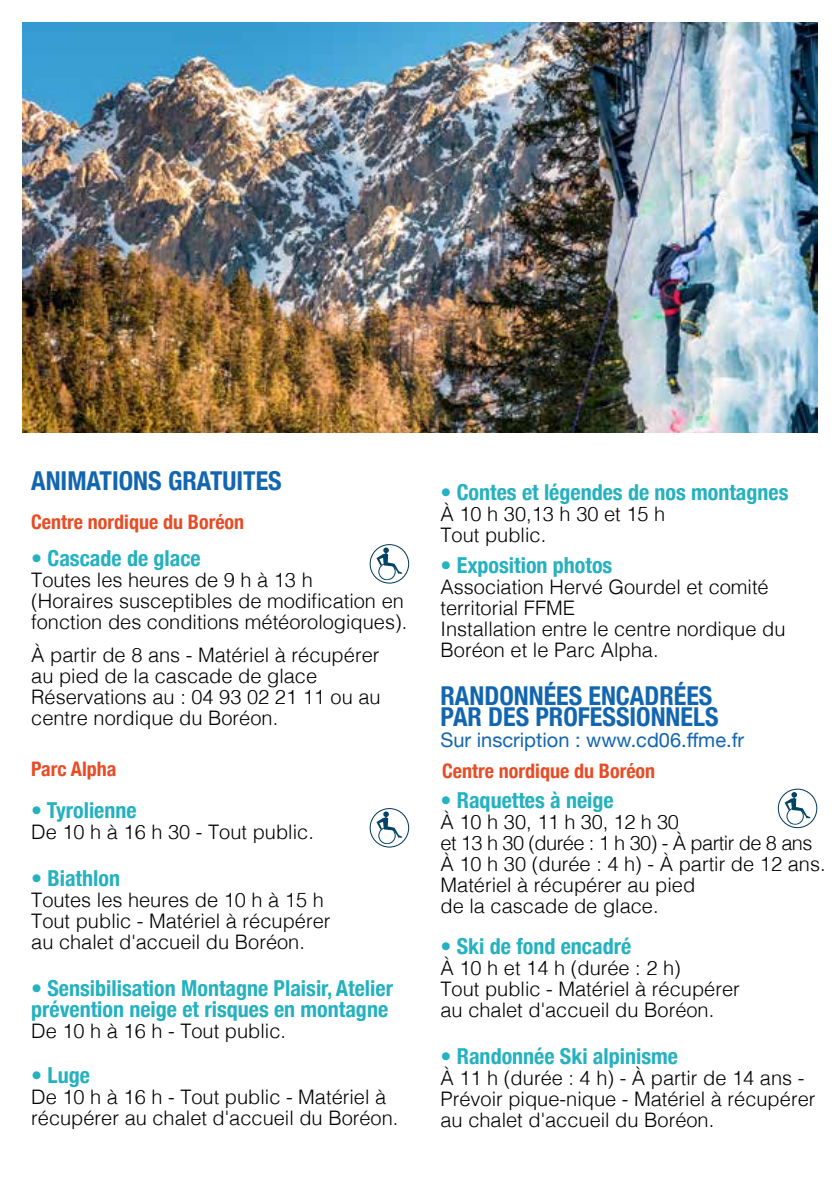
<style>
.page{position:relative;width:840px;height:1191px;background:#fff}
.page>*{position:absolute;margin:0;border:0;box-sizing:border-box;transform-origin:0 0}
.t1{font:700 condensed 26px/21px "Helvetica Neue";color:#1266b0}
.t2{font:700 condensed 22px/21px "Helvetica Neue";color:#24b1c0}
.t3{font:300 20px/21px "Helvetica";color:#000}
.t4{font:700 condensed 20px "Helvetica Neue";color:#e94c24}
.t5{font:20px "Helvetica Neue";color:#1266b0}
</style>
<div class="page">
<img style="left:23px;top:23px;width:793px;height:409px">
<svg style="left:376px;top:547px;width:26px;height:27px"></svg>
<div style="left:378px;top:563px;width:17px;height:17px;border:1px solid #004365;border-radius:50%"></div>
<div style="left:370px;top:544px;width:38px;height:39px;border:1px solid #003652;border-radius:50%"></div>
<svg style="left:376px;top:811px;width:26px;height:26px"></svg>
<div style="left:378px;top:827px;width:17px;height:17px;border:1px solid #004365;border-radius:50%"></div>
<div style="left:370px;top:808px;width:38px;height:39px;border:1px solid #003652;border-radius:50%"></div>
<svg style="left:784px;top:792px;width:26px;height:26px"></svg>
<div style="left:786px;top:807px;width:17px;height:17px;border:1px solid #004365;border-radius:50%"></div>
<div style="left:777px;top:789px;width:39px;height:39px;border:1px solid #003652;border-radius:50%"></div>
<h1 class="t1" style="left:31px;top:468px;width:252px">ANIMATIONS GRATUITES</h1>
<p class="t4" style="left:31px;top:506px;width:214px">Centre nordique du Boréon</p>
<p class="t2" style="left:31px;top:546px;width:171px">• Cascade de glace</p>
<p class="t3" style="left:31px;top:568px;width:377px">Toutes les heures de 9 h à 13 h<br>(Horaires susceptibles de modification en fonction des conditions météorologiques).</p>
<p class="t3" style="left:31px;top:643px;width:351px">À partir de 8 ans - Matériel à récupérer au pied de la cascade de glace<br>Réservations au : 04 93 02 21 11 ou au centre nordique du Boréon.</p>
<p class="t2" style="left:440px;top:480px;width:349px">• Contes et légendes de nos montagnes</p>
<p class="t3" style="left:440px;top:502px;width:226px">À 10 h 30,13 h 30 et 15 h<br>Tout public.</p>
<p class="t2" style="left:440px;top:553px;width:173px">• Exposition photos</p>
<p class="t3" style="left:440px;top:575px;width:346px">Association Hervé Gourdel et comité territorial FFME<br>Installation entre le centre nordique du<br>Boréon et le Parc Alpha.</p>
<h1 class="t1" style="left:440px;top:683px;width:279px">RANDONNÉES ENCADRÉES<br>PAR DES PROFESSIONNELS</h1>
<p class="t5" style="left:440px;top:725px;width:305px">Sur inscription : www.cd06.ffme.fr</p>
<p class="t4" style="left:31px;top:752px;width:87px">Parc Alpha</p>
<p class="t4" style="left:442px;top:754px;width:214px">Centre nordique du Boréon</p>
<p class="t2" style="left:31px;top:798px;width:107px">• Tyrolienne</p>
<p class="t3" style="left:31px;top:820px;width:284px">De 10 h à 16 h 30 - Tout public.</p>
<p class="t2" style="left:31px;top:866px;width:90px">• Biathlon</p>
<p class="t3" style="left:31px;top:888px;width:300px">Toutes les heures de 10 h à 15 h<br>Tout public - Matériel à récupérer au chalet d'accueil du Boréon.</p>
<p class="t2" style="left:31px;top:976px;width:363px">• Sensibilisation Montagne Plaisir, Atelier prévention neige et risques en montagne</p>
<p class="t3" style="left:31px;top:1019px;width:256px">De 10 h à 16 h - Tout public.</p>
<p class="t2" style="left:31px;top:1063px;width:60px">• Luge</p>
<p class="t3" style="left:31px;top:1085px;width:368px">De 10 h à 16 h - Tout public - Matériel à récupérer au chalet d'accueil du Boréon.</p>
<p class="t2" style="left:440px;top:787px;width:175px">• Raquettes à neige</p>
<p class="t3" style="left:440px;top:809px;width:386px">À 10 h 30, 11 h 30, 12 h 30<br>et 13 h 30 (durée : 1 h 30) - À partir de 8 ans<br>À 10 h 30 (durée : 4 h) - À partir de 12 ans.<br>Matériel à récupérer au pied<br>de la cascade de glace.</p>
<p class="t2" style="left:440px;top:933px;width:192px">• Ski de fond encadré</p>
<p class="t3" style="left:440px;top:955px;width:300px">À 10 h et 14 h (durée : 2 h)<br>Tout public - Matériel à récupérer au chalet d'accueil du Boréon.</p>
<p class="t2" style="left:440px;top:1043px;width:239px">• Randonnée Ski alpinisme</p>
<p class="t3" style="left:440px;top:1065px;width:376px">À 11 h (durée : 4 h) - À partir de 14 ans -<br>Prévoir pique-nique - Matériel à récupérer au chalet d'accueil du Boréon.</p>
</div>
